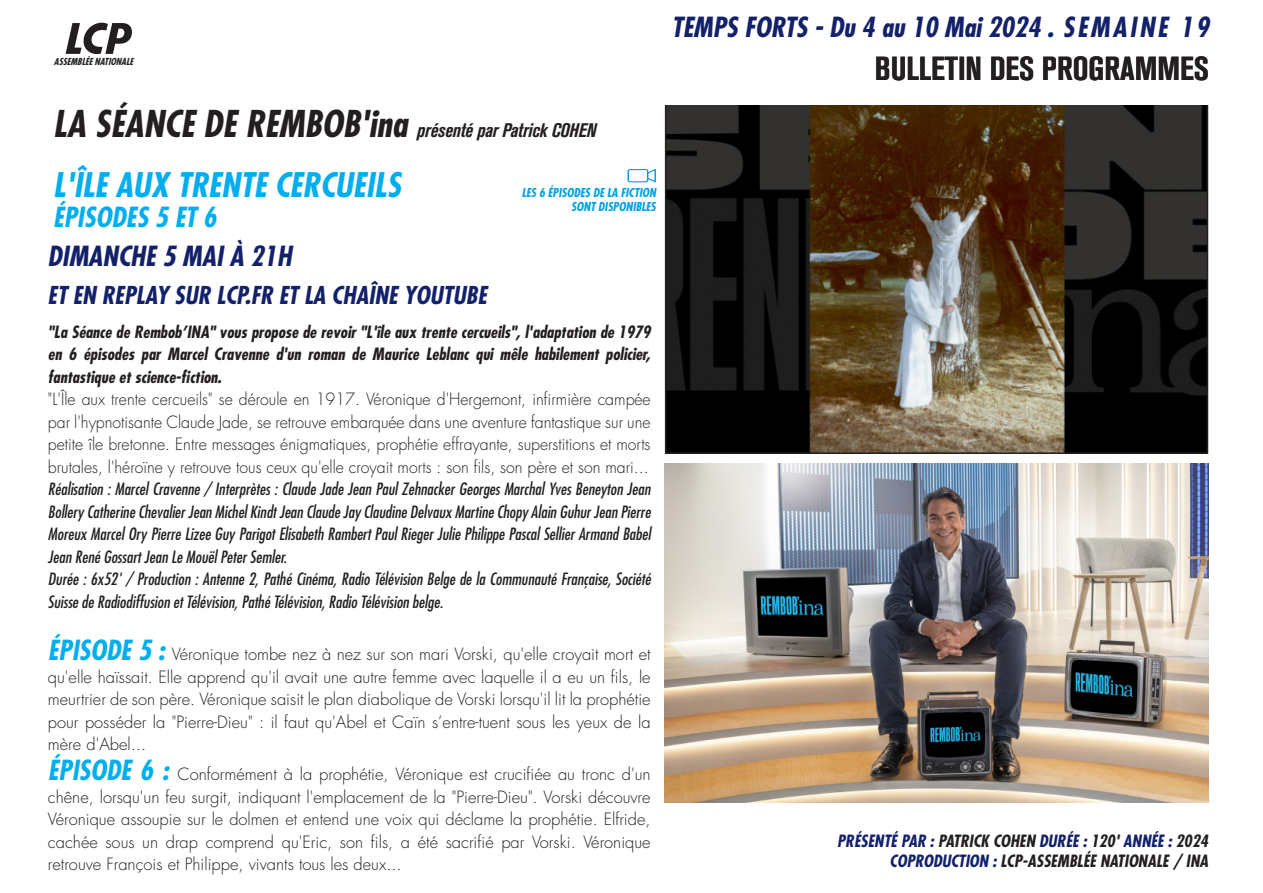
<style>
.page{position:relative;width:1263px;height:893px;background:#fff}
.page>*{position:absolute;margin:0;border:0;box-sizing:border-box;transform-origin:0 0}
.PGM_Titre{font:italic 700 condensed 33px "Futura Std";color:#00aeef}
.t1{font:700 condensed 33px "Akzidenz Grotesk BQ";color:#231f20}
.PGM_Horaire{font:italic 700 condensed 27px "Futura Std";color:#13216a}
.PGM_Titre-2{font:italic 700 condensed 27px "Futura Std";color:#00aeef}
.PGM_Horaire-2{font:italic 700 condensed 24px "Futura Std";color:#13216a}
.PGM_Titre-3{font:italic 700 condensed 19.5px "Akzidenz Grotesk BQ";letter-spacing:-.01em;color:#231f20}
.PGM_corps_de_texte_paragraphe{font:300 16.5px/22.5px "Futura Std";color:#231f20;text-align:justify}
.PGM_corps_de_texte_paragraphe-2{font:italic condensed 16.5px/22.5px "Futura Std";color:#231f20;text-align:justify}
.PGM_corps_de_texte_paragraphe-3{font:300 16.5px/22.5px "Futura Std";color:#231f20;text-align:justify;scale:.96 1}
.PGM_corps_de_texte_paragraphe-4{font:italic 700 condensed 16.5px/22.5px "Futura Std";color:#231f20;text-align:justify}
.PGM_Credits_programmes{font:italic 700 condensed 16.5px "Futura Std";color:#13216a}
.PGM_Credits_programmes-2{font:italic 700 condensed 16.5px "Futura Std";color:#231f20}
.PGM_Crédits_bleu{font:italic 700 condensed 12px "Futura Std";color:#00a0e2}
.t2{font:italic 700 condensed 9.45px "Futura Std";color:#231f20}
.s1{color:#012169}
.s2{font-family:"Futura Std";font-size:36px}
.s3{font-weight:700;font-style:italic;font-stretch:condensed;font-size:27px;color:#00aeef}
.s4{color:#231f20}
.s5{color:#13216a}
</style>
<div class="page">
<svg style="left:66px;top:23px;width:66px;height:31px"></svg>
<img style="left:668px;top:107px;width:537px;height:344px">
<div style="left:665px;top:104px;width:543px;height:350px;border:2px solid #231f20"></div>
<img style="left:665px;top:463px;width:543px;height:340px">
<svg style="left:627px;top:169px;width:29px;height:13px"></svg>
<p class="PGM_Horaire" style="left:671px;top:10px;width:539px">TEMPS FORTS - Du 4 au 10 Mai 2024 <span class="s1">.</span> SEMAINE 19</p>
<p class="t2" style="left:54px;top:56px;width:83px">ASSEMBLÉENATIONALE</p>
<p class="t1" style="left:875px;top:50px;width:336px">BULLETIN DES PROGRAMMES</p>
<p class="PGM_Titre-3" style="left:53px;top:119px;width:545px"><span class="s2">LA SÉANCE DE REMBOB'ina</span> présenté par Patrick COHEN</p>
<p class="PGM_Titre" style="left:53px;top:165px;width:349px">L'ÎLE AUX TRENTE CERCUEILS</p>
<p class="PGM_Titre-2" style="left:53px;top:201px;width:165px">ÉPISODES 5 ET 6</p>
<p class="PGM_Crédits_bleu" style="left:522px;top:185px;width:136px">LES 6 ÉPISODES DE LA FICTION</p>
<p class="PGM_Crédits_bleu" style="left:571px;top:199px;width:86px">SONT DISPONIBLES</p>
<p class="PGM_Horaire" style="left:48px;top:240px;width:246px">DIMANCHE 5 MAI À 21H</p>
<p class="PGM_Horaire-2" style="left:48px;top:280px;width:441px">ET EN REPLAY SUR LCP.FR ET LA CHAÎNE YOUTUBE</p>
<p class="PGM_corps_de_texte_paragraphe-4" style="left:48px;top:321px;width:604px">"La Séance de Rembob’INA" vous propose de revoir "L'île aux trente cercueils", l'adaptation de 1979 en 6 épisodes par Marcel Cravenne d'un roman de Maurice Leblanc qui mêle habilement policier, fantastique et science-fiction.</p>
<p class="PGM_corps_de_texte_paragraphe-3" style="left:48px;top:389px;width:629px">"L'Île aux trente cercueils" se déroule en 1917. Véronique d'Hergemont, infirmière campée par l'hypnotisante Claude Jade, se retrouve embarquée dans une aventure fantastique sur une petite île bretonne. Entre messages énigmatiques, prophétie effrayante, superstitions et morts brutales, l'héroïne y retrouve tous ceux qu'elle croyait morts : son fils, son père et son mari...</p>
<p class="PGM_corps_de_texte_paragraphe-2" style="left:48px;top:478px;width:604px">Réalisation : Marcel Cravenne / Interprètes : Claude Jade Jean Paul Zehnacker Georges Marchal Yves Beneyton Jean Bollery Catherine Chevalier Jean Michel Kindt Jean Claude Jay Claudine Delvaux Martine Chopy Alain Guhur Jean Pierre Moreux Marcel Ory Pierre Lizee Guy Parigot Elisabeth Rambert Paul Rieger Julie Philippe Pascal Sellier Armand Babel Jean René Gossart Jean Le Mouël Peter Semler.</p>
<p class="PGM_corps_de_texte_paragraphe-2" style="left:48px;top:568px;width:604px">Durée : 6x52' / Production : Antenne 2, Pathé Cinéma, Radio Télévision Belge de la Communauté Française, Société<br>Suisse de Radiodiffusion et Télévision, Pathé Télévision, Radio Télévision belge.</p>
<p class="PGM_corps_de_texte_paragraphe" style="left:48px;top:644px;width:604px"><span class="s3">ÉPISODE 5 :</span> Véronique tombe nez à nez sur son mari Vorski, qu'elle croyait mort et qu'elle haïssait. Elle apprend qu'il avait une autre femme avec laquelle il a eu un fils, le meurtrier de son père. Véronique saisit le plan diabolique de Vorski lorsqu'il lit la prophétie pour posséder la "Pierre-Dieu" : il faut qu'Abel et Caïn s’entre-tuent sous les yeux de la mère d'Abel...</p>
<p class="PGM_corps_de_texte_paragraphe" style="left:48px;top:764px;width:604px"><span class="s3">ÉPISODE 6 :</span> Conformément à la prophétie, Véronique est crucifiée au tronc d'un chêne, lorsqu'un feu surgit, indiquant l'emplacement de la "Pierre-Dieu". Vorski découvre Véronique assoupie sur le dolmen et entend une voix qui déclame la prophétie. Elfride, cachée sous un drap comprend qu'Eric, son fils, a été sacrifié par Vorski. Véronique retrouve François et Philippe, vivants tous les deux...</p>
<p class="PGM_Credits_programmes" style="left:837px;top:830px;width:372px">PRÉSENTÉ PAR : <span class="s4">PATRICK COHEN</span> DURÉE : <span class="s4">120'</span> ANNÉE : <span class="s4">2024</span></p>
<p class="PGM_Credits_programmes-2" style="left:890px;top:850px;width:320px"><span class="s5">COPRODUCTION :</span> LCP-ASSEMBLÉE NATIONALE / INA</p>
</div>
